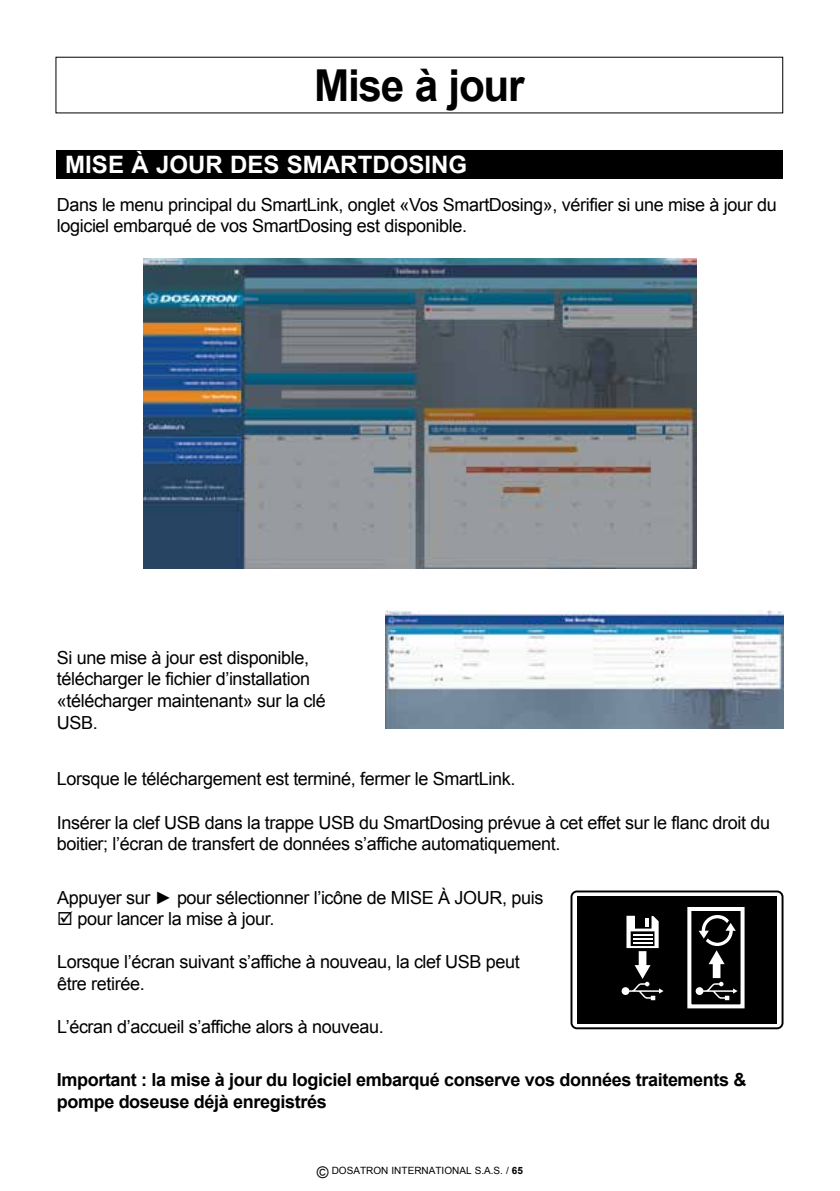
<style>
.page{position:relative;width:840px;height:1191px;background:#fff}
.page>*{position:absolute;margin:0;border:0;box-sizing:border-box;transform-origin:0 0}
.t1{font:700 44px "Arial";letter-spacing:-.03em;color:#000;scale:.96 1}
.t2{font:700 24px "Arial";color:#fff}
.t3{font:18px/21.6px "Arial";letter-spacing:-.02em;color:#000}
.t4{font:700 18px/21.6px "Arial";letter-spacing:-.02em;color:#000}
.t5{font:10px "Arial";color:#000}
.s1{font-size:16px}
.s2{font-weight:700}
</style>
<div class="page">
<div style="left:570px;top:890px;width:213px;height:139px;border:2px solid #000;border-radius:6px"></div>
<div style="left:577px;top:896px;width:199px;height:127px;background:#000"></div>
<svg style="left:621px;top:915px;width:42px;height:85px"></svg>
<svg style="left:695px;top:915px;width:42px;height:85px"></svg>
<div style="left:687px;top:907px;width:57px;height:101px;border:4px solid #fff"></div>
<div style="left:57px;top:150px;width:725px;height:28px;background:#000"></div>
<img style="left:144px;top:258px;width:551px;height:310px">
<img style="left:385px;top:611px;width:397px;height:117px">
<h1 class="t1" style="left:314px;top:57px;width:221px">Mise à jour</h1>
<h2 class="t2" style="left:65px;top:149px;width:403px">MISE À JOUR DES SMARTDOSING</h2>
<p class="t3" style="left:57px;top:194px;width:721px">Dans le menu principal du SmartLink, onglet «Vos SmartDosing», vérifier si une mise à jour du logiciel embarqué de vos SmartDosing est disponible.</p>
<p class="t3" style="left:57px;top:647px;width:270px">Si une mise à jour est disponible, télécharger le fichier d’installation «télécharger maintenant» sur la clé<br>USB.</p>
<p class="t3" style="left:57px;top:768px;width:460px">Lorsque le téléchargement est terminé, fermer le SmartLink.</p>
<p class="t3" style="left:57px;top:811px;width:714px">Insérer la clef USB dans la trappe USB du SmartDosing prévue à cet effet sur le flanc droit du boitier; l’écran de transfert de données s’affiche automatiquement.</p>
<p class="t3" style="left:57px;top:886px;width:487px">Appuyer sur ► pour sélectionner l’icône de MISE À JOUR, puis</p>
<p class="t3" style="left:57px;top:908px;width:219px">☑ pour lancer la mise à jour.</p>
<p class="t3" style="left:57px;top:951px;width:464px">Lorsque l’écran suivant s’affiche à nouveau, la clef USB peut être retirée.</p>
<p class="t3" style="left:57px;top:1016px;width:328px">L’écran d’accueil s’affiche alors à nouveau.</p>
<p class="t4" style="left:57px;top:1069px;width:691px">Important : la mise à jour du logiciel embarqué conserve vos données traitements &amp; pompe doseuse déjà enregistrés</p>
<p class="t5" style="left:317px;top:1164px;width:207px"><span class="s1">©</span> DOSATRON INTERNATIONAL S.A.S. / <span class="s2">65</span></p>
</div>
